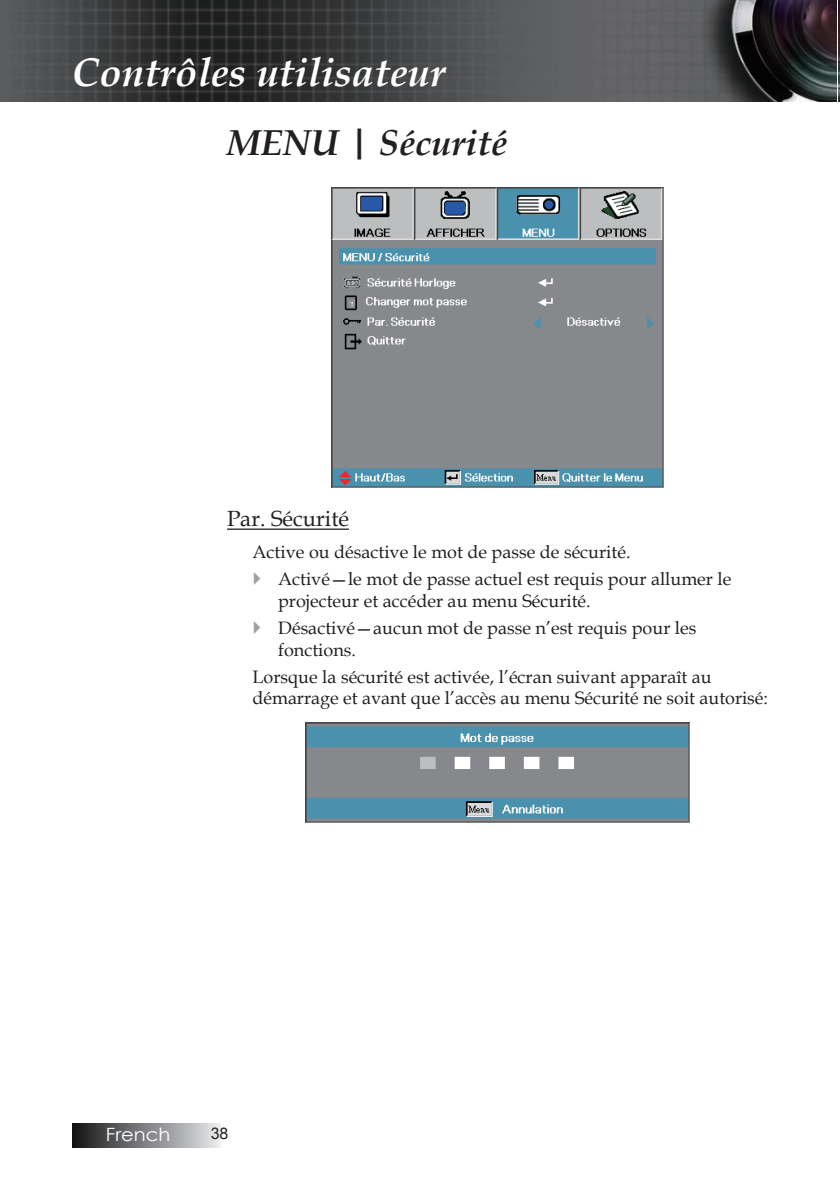
<style>
.page{position:relative;width:840px;height:1191px;background:#fff}
.page>*{position:absolute;margin:0;border:0;box-sizing:border-box;transform-origin:0 0}
.t1{font:italic 700 40px "Book Antiqua";color:#fff}
.t2{font:italic 700 36px "Book Antiqua";color:#231f20}
.t3{font:22px "Book Antiqua";color:#231f20}
.t4{font:18.2px "Century Gothic";color:#fff;scale:1.06 1}
.t5{font:18px/27.2px "Book Antiqua";color:#231f20}
.t6{font:16px "Arial";color:#231f20}
</style>
<div class="page">
<img style="left:838px;top:0;width:2px;height:101px">
<img style="left:73px;top:1147px;width:147px;height:1px">
<svg style="left:72px;top:1123px;width:148px;height:24px;background:#7e7f81"></svg>
<img style="left:0;top:0;width:835px;height:101px">
<hr style="left:227px;top:528px;width:122px;height:2px;background:#231f20">
<img style="left:331px;top:188px;width:332px;height:299px">
<img style="left:305px;top:722px;width:384px;height:100px">
<h1 class="t1" style="left:72px;top:45px;width:374px">Contrôles utilisateur</h1>
<h2 class="t2" style="left:227px;top:118px;width:281px">MENU | Sécurité</h2>
<p class="t3" style="left:227px;top:503px;width:123px">Par. Sécurité</p>
<p class="t5" style="left:278px;top:537px;width:454px;text-indent:-26px">Active ou désactive le mot de passe de sécurité.<br>Activé—le mot de passe actuel est requis pour allumer le</p>
<p class="t5" style="left:278px;top:586px;width:419px">projecteur et accéder au menu Sécurité.<br>Désactivé—aucun mot de passe n’est requis pour les</p>
<p class="t5" style="left:252px;top:635px;width:460px;text-indent:26px">fonctions.<br>Lorsque la sécurité est activée, l’écran suivant apparaît au</p>
<p class="t5" style="left:252px;top:684px;width:516px">démarrage et avant que l’accès au menu Sécurité ne soit autorisé:</p>
<p class="t4" style="left:106px;top:1122px;width:62px">French</p>
<p class="t6" style="left:210px;top:1122px;width:10px">38</p>
</div>
